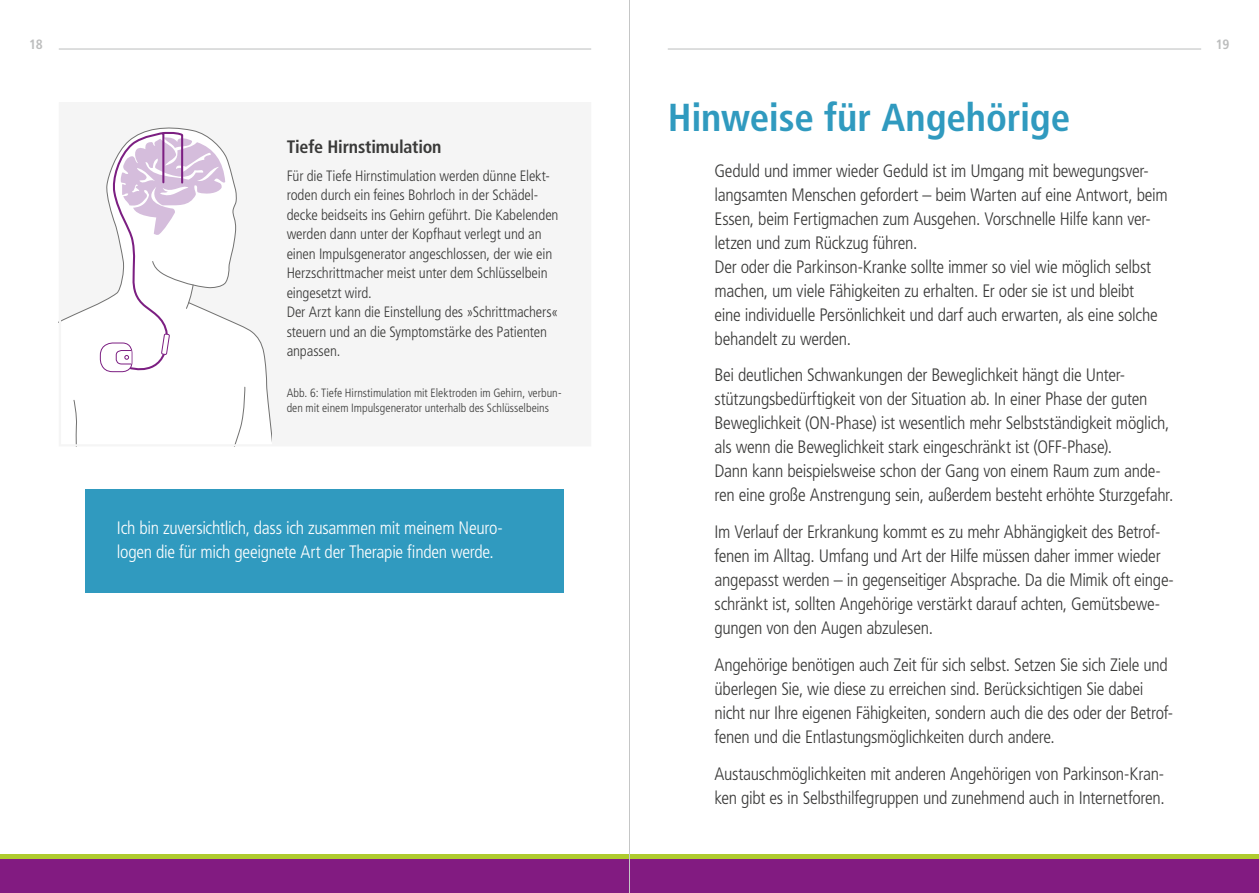
<style>
.page{position:relative;width:1259px;height:893px;background:#fff}
.page>*{position:absolute;margin:0;border:0;box-sizing:border-box;transform-origin:0 0}
.t1{font:700 condensed 39px "Frutiger LT Std";letter-spacing:-.005em;color:#309abf}
.t2{font:300 condensed 18px/24px "Frutiger LT Std";letter-spacing:-.02em;color:#3a3a39}
.t3{font:300 condensed 18px/24px "Frutiger LT Std";letter-spacing:-.02em;color:#fff}
.t4{font:700 condensed 18px "Frutiger LT Std";letter-spacing:-.01em;color:#3a3a39}
.t5{font:300 condensed 15px/19.5px "Frutiger LT Std";letter-spacing:-.01em;color:#3a3a39}
.t6{font:700 condensed 13.5px "Frutiger LT Std";color:#bcbdbd}
.t7{font:300 condensed 12px/15px "Frutiger LT Std";color:#3a3a39}
</style>
<div class="page">
<hr style="left:59px;top:49px;width:532px;height:1px;background:#bcbdbd">
<hr style="left:668px;top:49px;width:533px;height:1px;background:#bcbdbd">
<div style="left:0;top:855px;width:1259px;height:38px;background:#821b81"></div>
<hr style="left:0;top:855px;width:1259px;height:4px;background:#afcb2e">
<div style="left:85px;top:489px;width:479px;height:103px;background:#309abf"></div>
<div style="left:60px;top:103px;width:530px;height:342px;background:#f5f5f5"></div>
<svg style="left:73px;top:400px;width:4px;height:43px"></svg>
<svg style="left:99px;top:131px;width:172px;height:312px"></svg>
<hr style="left:629px;top:0;width:1px;height:893px;background:#c5c6c6">
<p class="t6" style="left:29px;top:37px;width:15px">18</p>
<p class="t6" style="left:1215px;top:37px;width:15px">19</p>
<p class="t4" style="left:287px;top:136px;width:156px">Tiefe Hirnstimulation</p>
<p class="t5" style="left:287px;top:166px;width:273px">Für die Tiefe Hirnstimulation werden dünne Elekt&shy;roden durch ein feines Bohrloch in der Schädel&shy;decke beidseits ins Gehirn geführt. Die Kabelenden werden dann unter der Kopfhaut verlegt und an einen Impulsgenerator angeschlossen, der wie ein Herzschrittmacher meist unter dem Schlüsselbein eingesetzt wird.<br>Der Arzt kann die Einstellung des »Schrittmachers« steuern und an die Symptomstärke des Patienten anpassen.</p>
<p class="t7" style="left:287px;top:385px;width:276px">Abb. 6: Tiefe Hirnstimulation mit Elektroden im Gehirn, verbun&shy;den mit einem Impulsgenerator unterhalb des Schlüsselbeins</p>
<p class="t3" style="left:117px;top:516px;width:386px">Ich bin zuversichtlich, dass ich zusammen mit meinem Neuro&shy;logen die für mich geeignete Art der Therapie finden werde.</p>
<h1 class="t1" style="left:668px;top:95px;width:404px">Hinweise für Angehörige</h1>
<p class="t2" style="left:714px;top:159px;width:455px">Geduld und immer wieder Geduld ist im Umgang mit bewegungsver&shy;langsamten Menschen gefordert – beim Warten auf eine Antwort, beim Essen, beim Fertigmachen zum Ausgehen. Vorschnelle Hilfe kann ver&shy;letzen und zum Rückzug führen.<br>Der oder die Parkinson-Kranke sollte immer so viel wie möglich selbst machen, um viele Fähigkeiten zu erhalten. Er oder sie ist und bleibt<br>eine individuelle Persönlichkeit und darf auch erwarten, als eine solche behandelt zu werden.</p>
<p class="t2" style="left:714px;top:363px;width:460px">Bei deutlichen Schwankungen der Beweglichkeit hängt die Unter&shy;stützungsbedürftigkeit von der Situation ab. In einer Phase der guten Beweglichkeit (ON-Phase) ist wesentlich mehr Selbstständigkeit möglich, als wenn die Beweglichkeit stark eingeschränkt ist (OFF-Phase).<br>Dann kann beispielsweise schon der Gang von einem Raum zum ande&shy;ren eine große Anstrengung sein, außerdem besteht erhöhte Sturzgefahr.</p>
<p class="t2" style="left:714px;top:520px;width:461px">Im Verlauf der Erkrankung kommt es zu mehr Abhängigkeit des Betrof&shy;fenen im Alltag. Umfang und Art der Hilfe müssen daher immer wieder angepasst werden – in gegenseitiger Absprache. Da die Mimik oft einge&shy;schränkt ist, sollten Angehörige verstärkt darauf achten, Gemütsbewe&shy;gungen von den Augen abzulesen.</p>
<p class="t2" style="left:714px;top:653px;width:460px">Angehörige benötigen auch Zeit für sich selbst. Setzen Sie sich Ziele und überlegen Sie, wie diese zu erreichen sind. Berücksichtigen Sie dabei nicht nur Ihre eigenen Fähigkeiten, sondern auch die des oder der Betrof&shy;fenen und die Entlastungsmöglichkeiten durch andere.</p>
<p class="t2" style="left:714px;top:762px;width:452px">Austauschmöglichkeiten mit anderen Angehörigen von Parkinson-Kran&shy;ken gibt es in Selbsthilfegruppen und zunehmend auch in Internetforen.</p>
</div>
